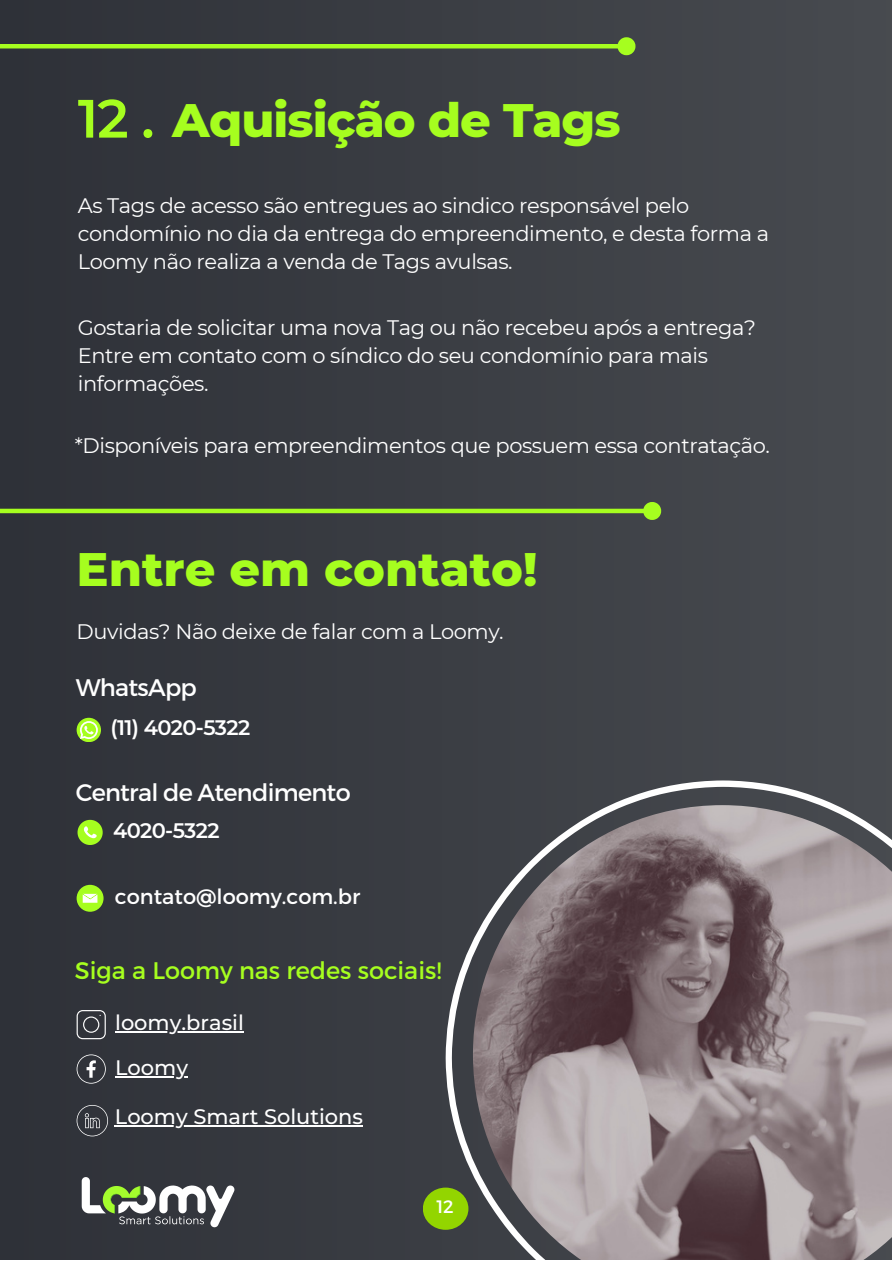
<style>
.page{position:relative;width:892px;height:1263px;background:#fff}
.page>*{position:absolute;margin:0;border:0;box-sizing:border-box;transform-origin:0 0}
.t1{font:600 54px "Montserrat";color:#a6fe1f}
.t2{font:800 48px "Montserrat";letter-spacing:-.02em;color:#a6fe1f}
.t3{font:800 48px "Montserrat";color:#a6fe1f}
.t4{font:24px "Montserrat";letter-spacing:-.03em;color:#fff}
.t5{font:24px "Montserrat";color:#a6fe1f}
.t6{font:21px/27.9px "Montserrat";letter-spacing:-.02em;color:#fff}
.t7{font:500 21px "Montserrat";color:#fff}
.t8{font:600 21px "Montserrat";letter-spacing:-.03em;color:#fff}
.t9{font:21px "Montserrat";color:#fff}
.t10{font:18px "Montserrat";color:#fff}
</style>
<div class="page">
<div style="left:0;top:0;width:891px;height:1259px;background:linear-gradient(to right,#2e3138,#484b50)"></div>
<hr style="left:0;top:44px;width:617px;height:4px;background:#a6fe1f">
<svg style="left:614px;top:34px;width:24px;height:25px"></svg>
<div style="left:423px;top:1187px;width:45px;height:42px;background:#93d500;border-radius:50%"></div>
<svg style="left:82px;top:1176px;width:152px;height:51px"></svg>
<div style="left:0;top:508px;width:643px;height:5px;background:#a6fe1f"></div>
<svg style="left:639px;top:498px;width:25px;height:25px"></svg>
<svg style="left:77px;top:717px;width:24px;height:25px"></svg>
<svg style="left:80px;top:721px;width:18px;height:18px"></svg>
<svg style="left:77px;top:819px;width:26px;height:26px"></svg>
<div style="left:77px;top:884px;width:26px;height:27px;background:#a6fe1f;border-radius:50%"></div>
<svg style="left:83px;top:893px;width:14px;height:9px"></svg>
<svg style="left:77px;top:1009px;width:29px;height:30px"></svg>
<svg style="left:77px;top:1054px;width:29px;height:29px"></svg>
<svg style="left:77px;top:1104px;width:31px;height:32px"></svg>
<hr style="left:115px;top:1031px;width:129px;height:2px;background:#fff">
<hr style="left:115px;top:1125px;width:248px;height:2px;background:#fff">
<hr style="left:115px;top:1076px;width:73px;height:2px;background:#fff">
<svg style="left:445px;top:780px;width:446px;height:479px;background:#575b59"></svg>
<img style="left:473px;top:805px;width:418px;height:454px">
<p class="t1" style="left:78px;top:85px;width:78px">12 .</p>
<p class="t2" style="left:172px;top:91px;width:450px">Aquisição de Tags</p>
<p class="t6" style="left:78px;top:191px;width:692px">As Tags de acesso são entregues ao sindico responsável pelo condomínio no dia da entrega do empreendimento, e desta forma a<br>Loomy não realiza a venda de Tags avulsas.</p>
<p class="t6" style="left:78px;top:313px;width:679px">Gostaria de solicitar uma nova Tag ou não recebeu após a entrega?<br>Entre em contato com o síndico do seu condomínio para mais informações.</p>
<p class="t6" style="left:75px;top:431px;width:696px">*Disponíveis para empreendimentos que possuem essa contratação.</p>
<p class="t3" style="left:77px;top:539px;width:462px">Entre em contato!</p>
<p class="t6" style="left:77px;top:617px;width:428px">Duvidas? Não deixe de falar com a Loomy.</p>
<p class="t4" style="left:76px;top:672px;width:123px">WhatsApp</p>
<p class="t8" style="left:111px;top:714px;width:141px">(11) 4020-5322</p>
<p class="t4" style="left:76px;top:776px;width:276px">Central de Atendimento</p>
<p class="t8" style="left:113px;top:817px;width:108px">4020-5322</p>
<p class="t9" style="left:115px;top:882px;width:247px">contato@loomy.com.br</p>
<p class="t5" style="left:75px;top:955px;width:368px">Siga a Loomy nas redes sociais!</p>
<p class="t7" style="left:115px;top:1009px;width:130px">loomy.brasil</p>
<p class="t7" style="left:115px;top:1054px;width:74px">Loomy</p>
<p class="t7" style="left:115px;top:1103px;width:250px">Loomy Smart Solutions</p>
<p class="t10" style="left:436px;top:1194px;width:19px">12</p>
</div>
